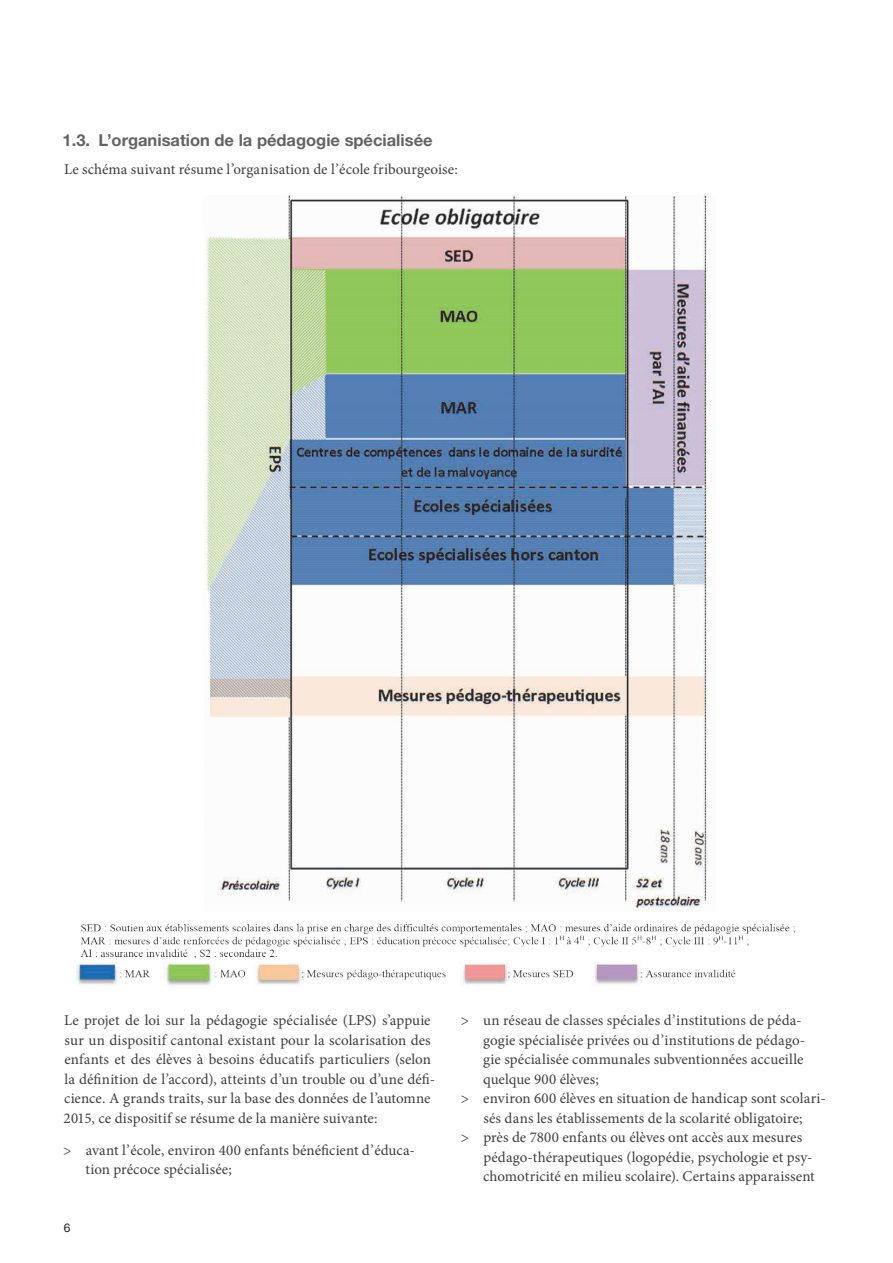
<style>
.page{position:relative;width:893px;height:1263px;background:#fff}
.page>*{position:absolute;margin:0;border:0;box-sizing:border-box;transform-origin:0 0}
.t1{font:700 16.5px "Helvetica Neue";color:#636366}
.t2{font:15px/19.5px "Minion Pro";letter-spacing:.005em;color:#3e3e3f}
.t3{font:12px "Helvetica Neue";color:#231f20}
</style>
<div class="page">
<img style="left:77px;top:196px;width:718px;height:789px">
<p class="t1" style="left:63px;top:130px;width:371px">1.3. L’organisation de la pédagogie spécialisée</p>
<p class="t2" style="left:64px;top:159px;width:395px">Le schéma suivant résume l’organisation de l’école fribourgeoise:</p>
<p class="t2" style="left:64px;top:1010px;width:373px">Le projet de loi sur la pédagogie spécialisée (LPS) s’appuie sur un dispositif cantonal existant pour la scolarisation des enfants et des élèves à besoins éducatifs particuliers (selon la définition de l’accord), atteints d’un trouble ou d’une défi&shy;cience. A grands traits, sur la base des données de l’automne 2015, ce dispositif se résume de la manière suivante:</p>
<p class="t2" style="left:86px;top:1140px;width:331px;text-indent:-22px">&gt; avant l’école, environ 400 enfants bénéficient d’éduca&shy;tion précoce spécialisée;</p>
<p class="t3" style="left:64px;top:1220px;width:8px">6</p>
<p class="t2" style="left:461px;top:1010px;width:342px">&gt; un réseau de classes spéciales d’institutions de péda-</p>
<p class="t2" style="left:483px;top:1030px;width:323px">gogie spécialisée privées ou d’institutions de pédago-</p>
<p class="t2" style="left:483px;top:1049px;width:322px">gie spécialisée communales subventionnées accueille</p>
<p class="t2" style="left:483px;top:1069px;width:117px">quelque 900 élèves;</p>
<p class="t2" style="left:461px;top:1088px;width:366px">&gt; environ 600 élèves en situation de handicap sont scolari-</p>
<p class="t2" style="left:483px;top:1108px;width:321px">sés dans les établissements de la scolarité obligatoire;</p>
<p class="t2" style="left:461px;top:1127px;width:343px">&gt; près de 7800 enfants ou élèves ont accès aux mesures</p>
<p class="t2" style="left:483px;top:1147px;width:330px">pédago-thérapeutiques (logopédie, psychologie et psy-</p>
<p class="t2" style="left:483px;top:1166px;width:333px">chomotricité en milieu scolaire). Certains apparaissent</p>
</div>
